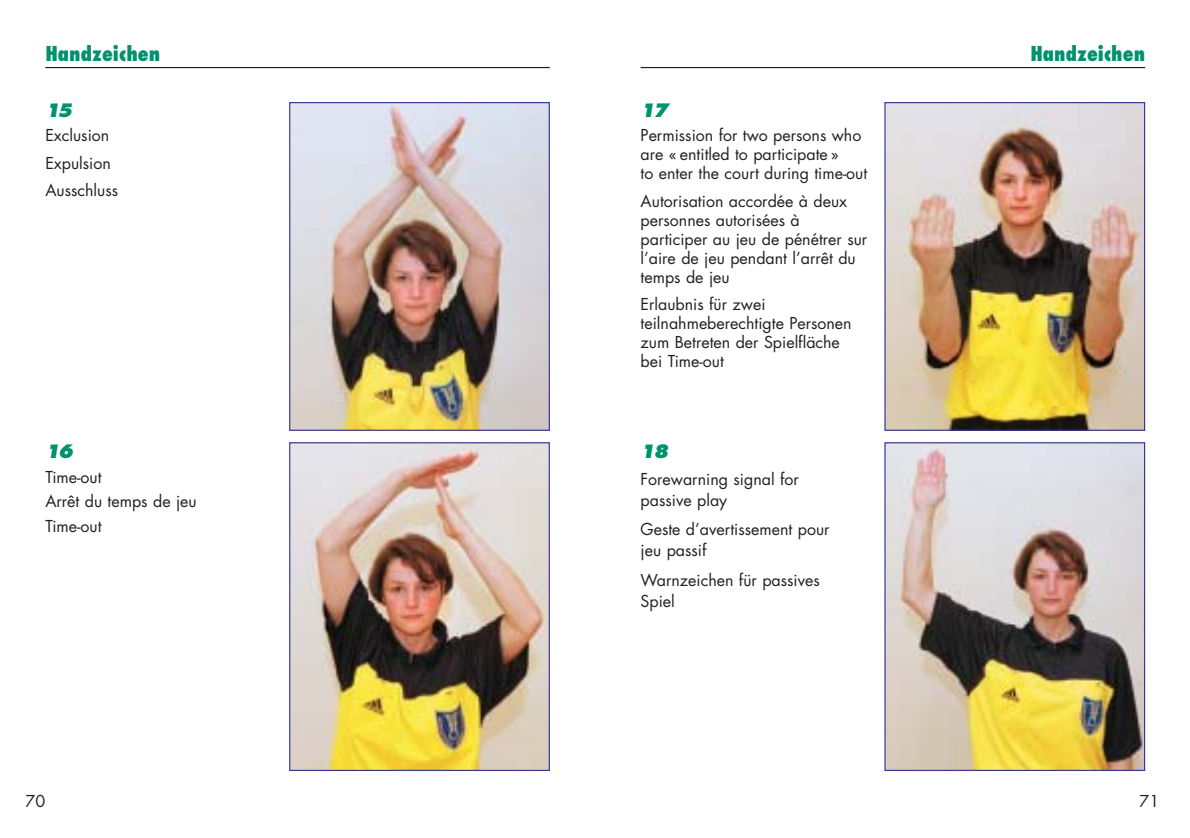
<style>
.page{position:relative;width:1190px;height:838px;background:#fff}
.page>*{position:absolute;margin:0;border:0;box-sizing:border-box;transform-origin:0 0}
.t1{font:800 condensed 20px "Futura";color:#00926d}
.t2{font:italic 800 18px "Futura";letter-spacing:-.125em;color:#00926d}
.t3{font:16px/19px "Futura";color:#231f20}
</style>
<div class="page">
<img style="left:886px;top:104px;width:257px;height:325px">
<div style="left:884px;top:102px;width:261px;height:329px;border:1px solid #383996"></div>
<img style="left:886px;top:444px;width:257px;height:325px">
<div style="left:884px;top:442px;width:261px;height:329px;border:1px solid #383996"></div>
<img style="left:291px;top:104px;width:257px;height:325px">
<div style="left:289px;top:102px;width:261px;height:329px;border:1px solid #383996"></div>
<img style="left:291px;top:444px;width:257px;height:325px">
<div style="left:289px;top:442px;width:261px;height:329px;border:1px solid #383996"></div>
<hr style="left:45px;top:67px;width:505px;height:1px;background:#231f20">
<hr style="left:641px;top:67px;width:504px;height:1px;background:#231f20">
<p class="t1" style="left:45px;top:45px;width:116px">Handzeichen</p>
<p class="t1" style="left:1030px;top:45px;width:116px">Handzeichen</p>
<p class="t2" style="left:45px;top:102px;width:28px">15</p>
<p class="t3" style="left:45px;top:123px;width:74px;line-height:27.6px">Exclusion<br>Expulsion<br>Ausschluss</p>
<p class="t2" style="left:45px;top:443px;width:29px">16</p>
<p class="t3" style="left:45px;top:466px;width:153px;line-height:24.6px">Time-out<br>Arrêt du temps de jeu<br>Time-out</p>
<p class="t2" style="left:641px;top:102px;width:29px">17</p>
<p class="t3" style="left:641px;top:127px;width:228px">Permission for two persons who are « entitled to participate »<br>to enter the court during time-out</p>
<p class="t3" style="left:641px;top:193px;width:228px">Autorisation accordée à deux personnes autorisées à participer au jeu de pénétrer sur l’aire de jeu pendant l’arrêt du temps de jeu</p>
<p class="t3" style="left:641px;top:296px;width:213px">Erlaubnis für zwei teilnahmeberechtigte Personen zum Betreten der Spielfläche bei Time-out</p>
<p class="t2" style="left:641px;top:443px;width:29px">18</p>
<p class="t3" style="left:641px;top:470px;width:160px;line-height:21px">Forewarning signal for passive play</p>
<p class="t3" style="left:641px;top:520px;width:190px;line-height:21px">Geste d’avertissement pour jeu passif</p>
<p class="t3" style="left:641px;top:571px;width:181px;line-height:21px">Warnzeichen für passives<br>Spiel</p>
<p class="t3" style="left:26px;top:793px;width:21px">70</p>
<p class="t3" style="left:1140px;top:793px;width:21px">71</p>
</div>
